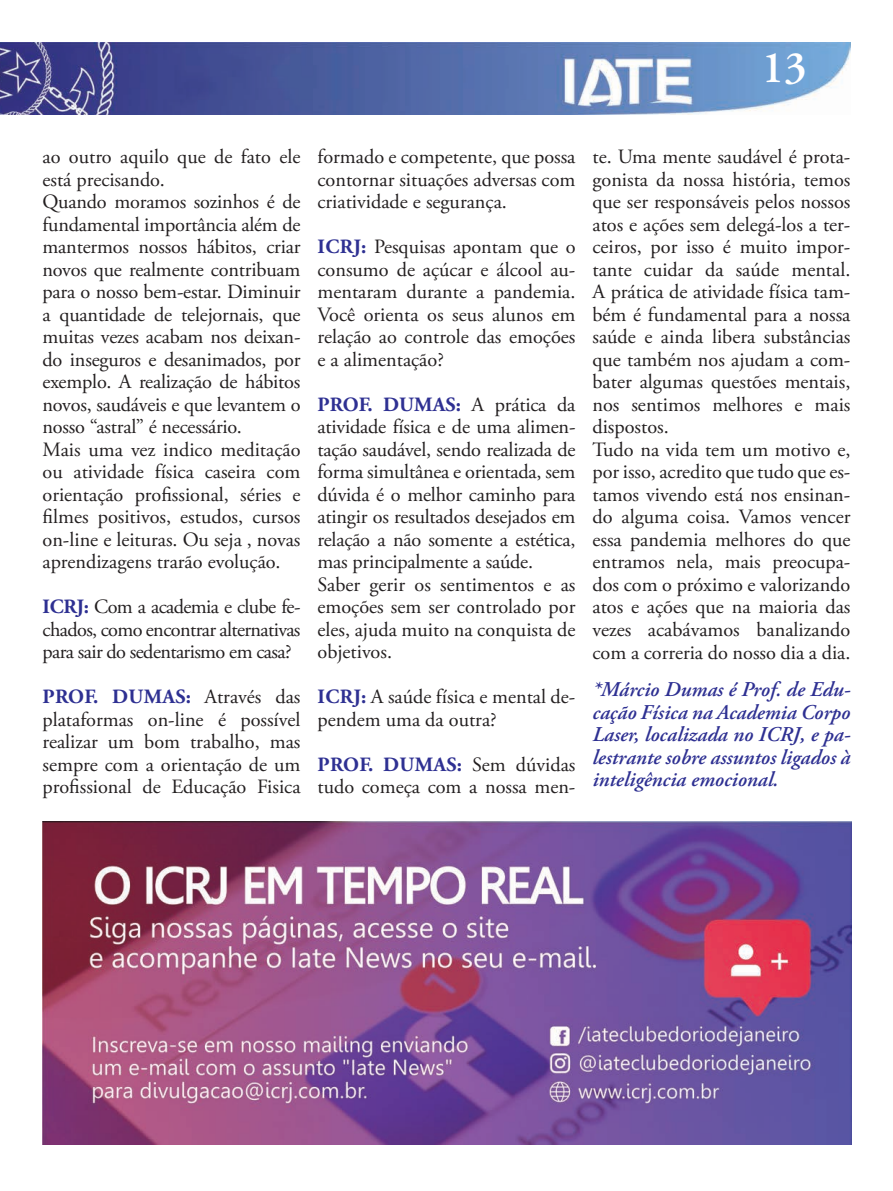
<style>
.page{position:relative;width:893px;height:1191px;background:#fff}
.page>*{position:absolute;margin:0;border:0;box-sizing:border-box;transform-origin:0 0}
.t1{font:600 45px "Adobe Garamond Pro";color:#fff}
.Texto_Comum{font:italic 600 21px/22.5px "Adobe Garamond Pro";color:#2e3092;text-align:justify}
.Texto_Comum-2{font:20.25px/22.5px "Adobe Garamond Pro";color:#231f20;text-align:justify}
.s1{font-weight:700;color:#2e3092}
</style>
<div class="page">
<img style="left:0;top:43px;width:850px;height:72px">
<img style="left:43px;top:822px;width:808px;height:322px">
<h1 class="t1" style="left:761px;top:41px;width:47px">13</h1>
<p class="Texto_Comum-2" style="left:43px;top:146px;width:259px">ao outro aquilo que de fato ele está precisando.</p>
<p class="Texto_Comum-2" style="left:43px;top:191px;width:259px">Quando moramos sozinhos é de fundamental importância além de mantermos nossos hábitos, criar novos que realmente contribuam para o nosso bem-estar. Diminuir a quantidade de telejornais, que muitas vezes acabam nos deixan&shy;do inseguros e desanimados, por exemplo. A realização de hábitos novos, saudáveis e que levantem o nosso “astral” é necessário.</p>
<p class="Texto_Comum-2" style="left:43px;top:439px;width:259px">Mais uma vez indico meditação ou atividade física caseira com orientação profissional, séries e filmes positivos, estudos, cursos on-line e leituras. Ou seja , novas aprendizagens trarão evolução.</p>
<p class="Texto_Comum-2" style="left:43px;top:596px;width:259px"><span class="s1">ICRJ:</span> Com a academia e clube fe&shy;chados, como encontrar alternativas para sair do sedentarismo em casa?</p>
<p class="Texto_Comum-2" style="left:43px;top:686px;width:259px"><span class="s1">PROF. DUMAS:</span> Através das plataformas on-line é possível realizar um bom trabalho, mas sempre com a orientação de um profissional de Educação Fisica</p>
<p class="Texto_Comum-2" style="left:317px;top:146px;width:259px">formado e competente, que possa contornar situações adversas com criatividade e segurança.</p>
<p class="Texto_Comum-2" style="left:317px;top:236px;width:259px"><span class="s1">ICRJ:</span> Pesquisas apontam que o consumo de açúcar e álcool au&shy;mentaram durante a pandemia.<br>Você orienta os seus alunos em relação ao controle das emoções e a alimentação?</p>
<p class="Texto_Comum-2" style="left:317px;top:394px;width:259px"><span class="s1">PROF. DUMAS:</span> A prática da atividade física e de uma alimen&shy;tação saudável, sendo realizada de forma simultânea e orientada, sem dúvida é o melhor caminho para atingir os resultados desejados em relação a não somente a estética, mas principalmente a saúde.</p>
<p class="Texto_Comum-2" style="left:317px;top:574px;width:259px">Saber gerir os sentimentos e as emoções sem ser controlado por eles, ajuda muito na conquista de objetivos.</p>
<p class="Texto_Comum-2" style="left:317px;top:686px;width:259px"><span class="s1">ICRJ:</span> A saúde física e mental de&shy;pendem uma da outra?</p>
<p class="Texto_Comum-2" style="left:317px;top:754px;width:259px"><span class="s1">PROF. DUMAS:</span> Sem dúvidas tudo começa com a nossa men-</p>
<p class="Texto_Comum-2" style="left:592px;top:146px;width:259px">te. Uma mente saudável é prota&shy;gonista da nossa história, temos que ser responsáveis pelos nossos atos e ações sem delegá-los a ter&shy;ceiros, por isso é muito impor&shy;tante cuidar da saúde mental.<br>A prática de atividade física tam&shy;bém é fundamental para a nossa saúde e ainda libera substâncias que também nos ajudam a com&shy;bater algumas questões mentais, nos sentimos melhores e mais dispostos.</p>
<p class="Texto_Comum-2" style="left:592px;top:439px;width:260px">Tudo na vida tem um motivo e, por isso, acredito que tudo que es&shy;tamos vivendo está nos ensinan&shy;do alguma coisa. Vamos vencer essa pandemia melhores do que entramos nela, mais preocupa&shy;dos com o próximo e valorizando atos e ações que na maioria das vezes acabávamos banalizando com a correria do nosso dia a dia.</p>
<p class="Texto_Comum" style="left:592px;top:679px;width:259px">*Márcio Dumas é Prof. de Edu&shy;cação Física na Academia Corpo Laser, localizada no ICRJ, e pa&shy;lestrante sobre assuntos ligados à inteligência emocional.</p>
</div>
